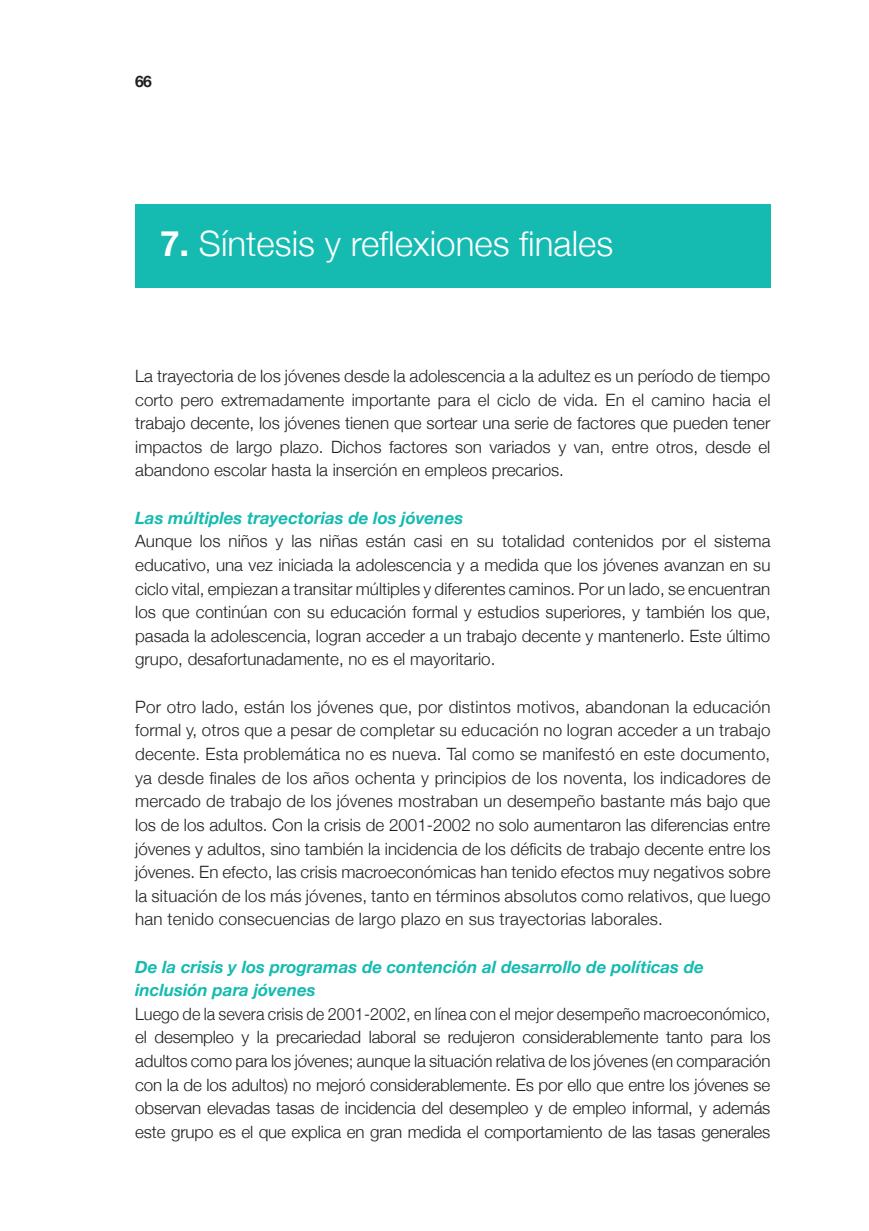
<style>
.page{position:relative;width:869px;height:1231px;background:#fff}
.page>*{position:absolute;margin:0;border:0;box-sizing:border-box;transform-origin:0 0}
.t1{font:300 35px "Helvetica Neue";color:#fff}
.t2{font:300 16.97px/23.6px "Helvetica Neue";color:#231f20;text-align:justify}
.t3{font:300 16.97px/23.6px "Helvetica Neue";color:#231f20;text-align:justify;scale:.96 1}
.t4{font:italic 700 16.97px/23.6px "Helvetica Neue";color:#15bbb1}
.t5{font:700 15.75px "Helvetica Neue";color:#231f20}
.s1{font-weight:700}
</style>
<div class="page">
<div style="left:135px;top:205px;width:635px;height:83px;background:#15bbb1"></div>
<p class="t5" style="left:135px;top:72px;width:18px">66</p>
<h1 class="t1" style="left:160px;top:222px;width:455px"><span class="s1">7.</span> Síntesis y reflexiones finales</h1>
<p class="t2" style="left:135px;top:364px;width:636px">La trayectoria de los jóvenes desde la adolescencia a la adultez es un período de tiempo corto pero extremadamente importante para el ciclo de vida. En el camino hacia el trabajo decente, los jóvenes tienen que sortear una serie de factores que pueden tener impactos de largo plazo. Dichos factores son variados y van, entre otros, desde el abandono escolar hasta la inserción en empleos precarios.</p>
<p class="t4" style="left:135px;top:505px;width:329px">Las múltiples trayectorias de los jóvenes</p>
<p class="t2" style="left:135px;top:529px;width:637px">Aunque los niños y las niñas están casi en su totalidad contenidos por el sistema educativo, una vez iniciada la adolescencia y a medida que los jóvenes avanzan en su ciclo vital, empiezan a transitar múltiples y diferentes caminos. Por un lado, se encuentran los que continúan con su educación formal y estudios superiores, y también los que, pasada la adolescencia, logran acceder a un trabajo decente y mantenerlo. Este último grupo, desafortunadamente, no es el mayoritario.</p>
<p class="t2" style="left:135px;top:695px;width:637px">Por otro lado, están los jóvenes que, por distintos motivos, abandonan la educación formal y, otros que a pesar de completar su educación no logran acceder a un trabajo decente. Esta problemática no es nueva. Tal como se manifestó en este documento, ya desde finales de los años ochenta y principios de los noventa, los indicadores de mercado de trabajo de los jóvenes mostraban un desempeño bastante más bajo que los de los adultos. Con la crisis de 2001-2002 no solo aumentaron las diferencias entre jóvenes y adultos, sino también la incidencia de los déficits de trabajo decente entre los jóvenes. En efecto, las crisis macroeconómicas han tenido efectos muy negativos sobre la situación de los más jóvenes, tanto en términos absolutos como relativos, que luego han tenido consecuencias de largo plazo en sus trayectorias laborales.</p>
<p class="t4" style="left:135px;top:954px;width:570px">De la crisis y los programas de contención al desarrollo de políticas de inclusión para jóvenes</p>
<p class="t3" style="left:135px;top:1002px;width:663px">Luego de la severa crisis de 2001-2002, en línea con el mejor desempeño macroeconómico, el desempleo y la precariedad laboral se redujeron considerablemente tanto para los adultos como para los jóvenes; aunque la situación relativa de los jóvenes (en comparación con la de los adultos) no mejoró considerablemente. Es por ello que entre los jóvenes se observan elevadas tasas de incidencia del desempleo y de empleo informal, y además este grupo es el que explica en gran medida el comportamiento de las tasas generales</p>
</div>
